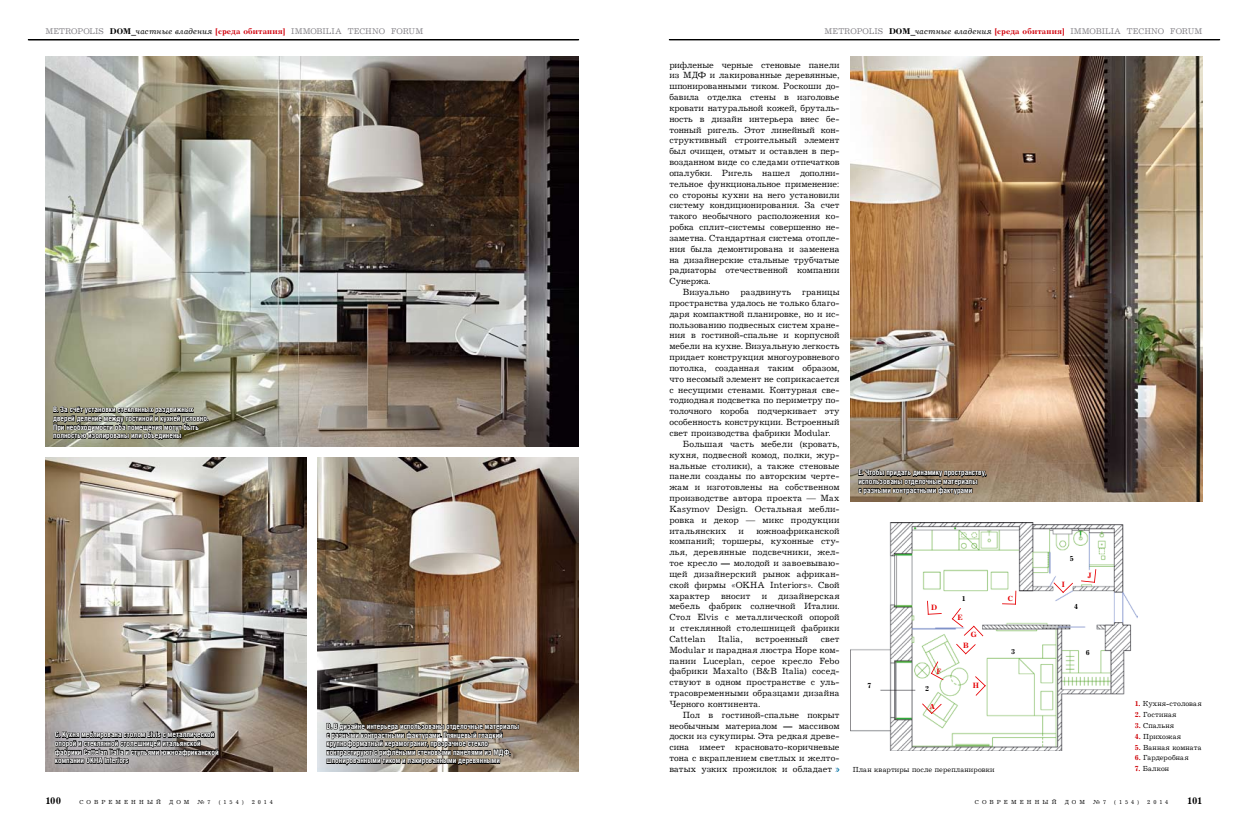
<style>
.page{position:relative;width:1248px;height:823px;background:#fff}
.page>*{position:absolute;margin:0;border:0;box-sizing:border-box;transform-origin:0 0}
.t1{font:700 10px "Journal CTT";letter-spacing:-.045em;color:#000}
.t2{font:9.2px/10.8px "Journal CTT";letter-spacing:.005em;color:#000;text-align:justify}
.t3{font:8.5px "Journal CTT";letter-spacing:.01em;color:#817f84}
.t4{font:700 7.9px "Journal CTT";color:#e60004;scale:.96 1}
.t5{font:700 7.7px "Journal CTT";color:#e60004}
.t6{font:700 7.6px/8.6px "Helios Cond";color:#fff}
.t7{font:7.5px "Journal CTT";letter-spacing:.015em;color:#000}
.t8{font:7.5px "Journal CTT";letter-spacing:-.005em;color:#000}
.t9{font:700 7.5px "Journal CTT";color:#000}
.t10{font:700 7.5px "Journal CTT";color:#e60004}
.t11{font:6px "Journal CTT";letter-spacing:.51em;color:#000}
.s1{font-weight:700;color:#000}
.s2{font-style:italic;color:#000}
.s3{font-weight:700;color:#d1000c}
.s4{font-weight:700}
.s5{font-weight:700;color:#ce0006}
</style>
<div class="page">
<hr style="left:28px;top:40px;width:550px;height:1px;background:#000">
<hr style="left:669px;top:39px;width:550px;height:1px;background:#000">
<img style="left:45px;top:457px;width:261px;height:314px">
<img style="left:317px;top:457px;width:261px;height:314px">
<img style="left:850px;top:57px;width:352px;height:443px">
<img style="left:45px;top:57px;width:533px;height:389px">
<img style="left:850px;top:522px;width:287px;height:227px">
<svg style="left:922px;top:703px;width:19px;height:10px"></svg>
<svg style="left:835px;top:767px;width:4px;height:4px"></svg>
<svg style="left:52px;top:404px;width:157px;height:37px;background:#535346"></svg>
<svg style="left:54px;top:725px;width:165px;height:42px;background:#666363"></svg>
<svg style="left:326px;top:716px;width:193px;height:50px;background:#59534a"></svg>
<svg style="left:857px;top:463px;width:130px;height:39px;background:#645849"></svg>
<svg style="left:930px;top:661px;width:13px;height:18px"></svg>
<svg style="left:956px;top:643px;width:19px;height:11px"></svg>
<svg style="left:1053px;top:582px;width:19px;height:10px"></svg>
<svg style="left:927px;top:600px;width:14px;height:14px"></svg>
<svg style="left:1001px;top:590px;width:15px;height:14px"></svg>
<svg style="left:1080px;top:569px;width:16px;height:13px"></svg>
<svg style="left:975px;top:675px;width:10px;height:20px"></svg>
<svg style="left:951px;top:607px;width:32px;height:29px"></svg>
<p class="t3" style="left:45px;top:26px;width:379px">METROPOLIS <span class="s1">DOM_</span><span class="s2">частные владения</span> <span class="s3">[среда обитания]</span> IMMOBILIA TECHNO FORUM</p>
<p class="t6" style="left:53px;top:405px;width:157px">B. За счёт установки стеклянных раздвижных дверей деление между гостиной и кухней условно.<br>При необходимости оба помещения могут быть полностью изолированы или объединены</p>
<p class="t6" style="left:55px;top:729px;width:165px">C. Кухня меблирована столом Elvis с металлической опорой и стеклянной столешницей итальянской фабрики Cattelan Italia и стульями южноафриканской компании OKHA Interiors</p>
<p class="t6" style="left:326px;top:721px;width:194px">D. В дизайне интерьера использованы отделочные материалы с разными контрастными фактурами. Глянцевый гладкий крупноформатный керамогранит, прозрачное стекло контрастируют с рифлёными стеновыми панелями из МДФ, шпонированными тиком и лакированными деревянными</p>
<p class="t1" style="left:45px;top:795px;width:17px">100</p>
<p class="t11" style="left:79px;top:798px;width:83px">СОВРЕМЕННЫЙ</p>
<p class="t11" style="left:169px;top:798px;width:22px">ДОМ</p>
<p class="t11" style="left:197px;top:798px;width:15px">¹ 7</p>
<p class="t11" style="left:219px;top:798px;width:26px">(154)</p>
<p class="t11" style="left:252px;top:798px;width:23px">2014</p>
<p class="t3" style="left:824px;top:26px;width:379px">METROPOLIS <span class="s1">DOM_</span><span class="s2">частные владения</span> <span class="s3">[среда обитания]</span> IMMOBILIA TECHNO FORUM</p>
<p class="t2" style="left:669px;top:59px;width:172px">рифленые черные стеновые панели из МДФ и лакированные деревянные, шпонированными тиком. Роскоши до&shy;бавила отделка стены в изголовье кровати натуральной кожей, бруталь&shy;ность в дизайн интерьера внес бе&shy;тонный ригель. Этот линейный кон&shy;структивный строительный элемент был очищен, отмыт и оставлен в пер&shy;возданном виде со следами отпечатков опалубки. Ригель нашел дополни&shy;тельное функциональное применение: со стороны кухни на него установили систему кондиционирования. За счет такого необычного расположения ко&shy;робка сплит-системы совершенно не&shy;заметна. Стандартная система отопле&shy;ния была демонтирована и заменена на дизайнер-ские стальные трубчатые радиаторы отечественной компании Сунержа.</p>
<p class="t2" style="left:683px;top:287px;width:158px">Визуально раздвинуть границы</p>
<p class="t2" style="left:669px;top:298px;width:172px">пространства удалось не только благо-</p>
<p class="t2" style="left:669px;top:308px;width:172px">даря компактной планировке, но и ис-</p>
<p class="t2" style="left:669px;top:319px;width:172px">пользованию подвесных систем хране-</p>
<p class="t2" style="left:669px;top:330px;width:172px">ния в гостиной-спальне и корпусной</p>
<p class="t2" style="left:669px;top:341px;width:172px">мебели на кухне. Визуальную легкость</p>
<p class="t2" style="left:669px;top:352px;width:172px">придает конструкция многоуровневого</p>
<p class="t2" style="left:669px;top:362px;width:172px">потолка, созданная таким образом,</p>
<p class="t2" style="left:669px;top:373px;width:172px">что несомый элемент не соприкасается</p>
<p class="t2" style="left:669px;top:384px;width:172px">с несущими стенами. Контурная све-</p>
<p class="t2" style="left:669px;top:395px;width:172px">тодиодная подсветка по периметру по-</p>
<p class="t2" style="left:669px;top:406px;width:172px">толочного короба подчеркивает эту</p>
<p class="t2" style="left:669px;top:417px;width:172px">особенность конструкции. Встроенный</p>
<p class="t2" style="left:669px;top:427px;width:162px">свет производства фабрики Modular.</p>
<p class="t2" style="left:683px;top:438px;width:158px">Большая часть мебели (кровать,</p>
<p class="t2" style="left:669px;top:449px;width:172px">кухня, подвесной комод, полки, жур-</p>
<p class="t2" style="left:669px;top:460px;width:172px">нальные столики), а также стеновые</p>
<p class="t2" style="left:669px;top:471px;width:172px">панели созданы по авторским черте-</p>
<p class="t2" style="left:669px;top:482px;width:172px">жам и изготовлены на собственном</p>
<p class="t2" style="left:669px;top:492px;width:172px">производстве автора проекта — Max</p>
<p class="t2" style="left:669px;top:503px;width:172px">Kasymov Design. Остальная мебли-</p>
<p class="t2" style="left:669px;top:514px;width:172px">ровка и декор — микс продукции</p>
<p class="t2" style="left:669px;top:525px;width:58px">итальянских</p>
<p class="t2" style="left:738px;top:525px;width:7px">и</p>
<p class="t6" style="left:858px;top:468px;width:129px">E. Чтобы придать динамику пространству, использованы отделочные материалы<br>с разными контрастными фактурами</p>
<p class="t2" style="left:669px;top:525px;width:172px;text-indent:87px">южноафриканской компаний; торшеры, кухонные сту&shy;лья, де-ревянные подсвечники, жел&shy;тое кресло <span class="s4">—</span> молодой и завоевываю&shy;щей дизайнерский рынок африкан&shy;ской фирмы «OKHA Interiors». Свой ха-рактер вносит и дизайнерская мебель фабрик солнечной Италии.<br>Cтол Elvis с металлической опорой и стеклянной столешницей фабрики Cattelan</p>
<p class="t9" style="left:1069px;top:553px;width:6px">5</p>
<p class="t4" style="left:1087px;top:570px;width:6px">J</p>
<p class="t4" style="left:1061px;top:580px;width:5px">I</p>
<p class="t5" style="left:1007px;top:594px;width:7px">C</p>
<p class="t9" style="left:961px;top:594px;width:6px">1</p>
<p class="t9" style="left:1074px;top:602px;width:6px">4</p>
<p class="t4" style="left:931px;top:603px;width:8px">D</p>
<p class="t4" style="left:957px;top:613px;width:7px">E</p>
<p class="t4" style="left:970px;top:629px;width:8px">G</p>
<p class="t2" style="left:718px;top:633px;width:26px">Italia,</p>
<p class="t2" style="left:755px;top:633px;width:54px">встроенный</p>
<p class="t2" style="left:669px;top:633px;width:172px;text-indent:151px">свет Modular и парадная люстра Hope ком&shy;пании Luceplan, серое кресло Febo фабрики Maxalto (B&amp;B Italia) сосед&shy;ствуют в одном пространстве с уль&shy;трасовременными образцами дизайна Черного континента.</p>
<p class="t2" style="left:669px;top:709px;width:172px;text-indent:14px">Пол в гостиной-спальне покрыт необычным материалом <span class="s4">—</span> массивом доски из сукупиры. Эта редкая древе&shy;сина имеет красновато-коричневые тона с вкраплением светлых и желто&shy;ватых узких прожилок и обладает</p>
<p class="t4" style="left:963px;top:641px;width:7px">B</p>
<p class="t9" style="left:1011px;top:646px;width:6px">3</p>
<p class="t9" style="left:1085px;top:648px;width:6px">6</p>
<p class="t4" style="left:936px;top:667px;width:7px">F</p>
<p class="t9" style="left:867px;top:680px;width:6px">7</p>
<p class="t4" style="left:972px;top:681px;width:8px">H</p>
<p class="t9" style="left:925px;top:683px;width:6px">2</p>
<p class="t7" style="left:1134px;top:699px;width:68px"><span class="s5">1.</span> Кухня-столовая</p>
<p class="t7" style="left:1134px;top:710px;width:43px"><span class="s5">2.</span> Гостиная</p>
<p class="t7" style="left:1134px;top:721px;width:41px"><span class="s5">3.</span> Спальня</p>
<p class="t7" style="left:1134px;top:732px;width:48px"><span class="s5">4.</span> Прихожая</p>
<p class="t7" style="left:1134px;top:742px;width:68px"><span class="s5">5.</span> Ванная комната</p>
<p class="t8" style="left:1134px;top:753px;width:55px"><span class="s5">6.</span> Гардеробная</p>
<p class="t10" style="left:929px;top:701px;width:7px">A</p>
<p class="t7" style="left:852px;top:765px;width:143px">План квартиры после перепланировки</p>
<p class="t7" style="left:1134px;top:764px;width:36px"><span class="s5">7.</span> Балкон</p>
<p class="t11" style="left:974px;top:798px;width:83px">СОВРЕМЕННЫЙ</p>
<p class="t11" style="left:1064px;top:798px;width:22px">ДОМ</p>
<p class="t11" style="left:1092px;top:798px;width:15px">¹ 7</p>
<p class="t11" style="left:1114px;top:798px;width:26px">(154)</p>
<p class="t11" style="left:1147px;top:798px;width:23px">2014</p>
<p class="t1" style="left:1186px;top:795px;width:17px">101</p>
</div>
